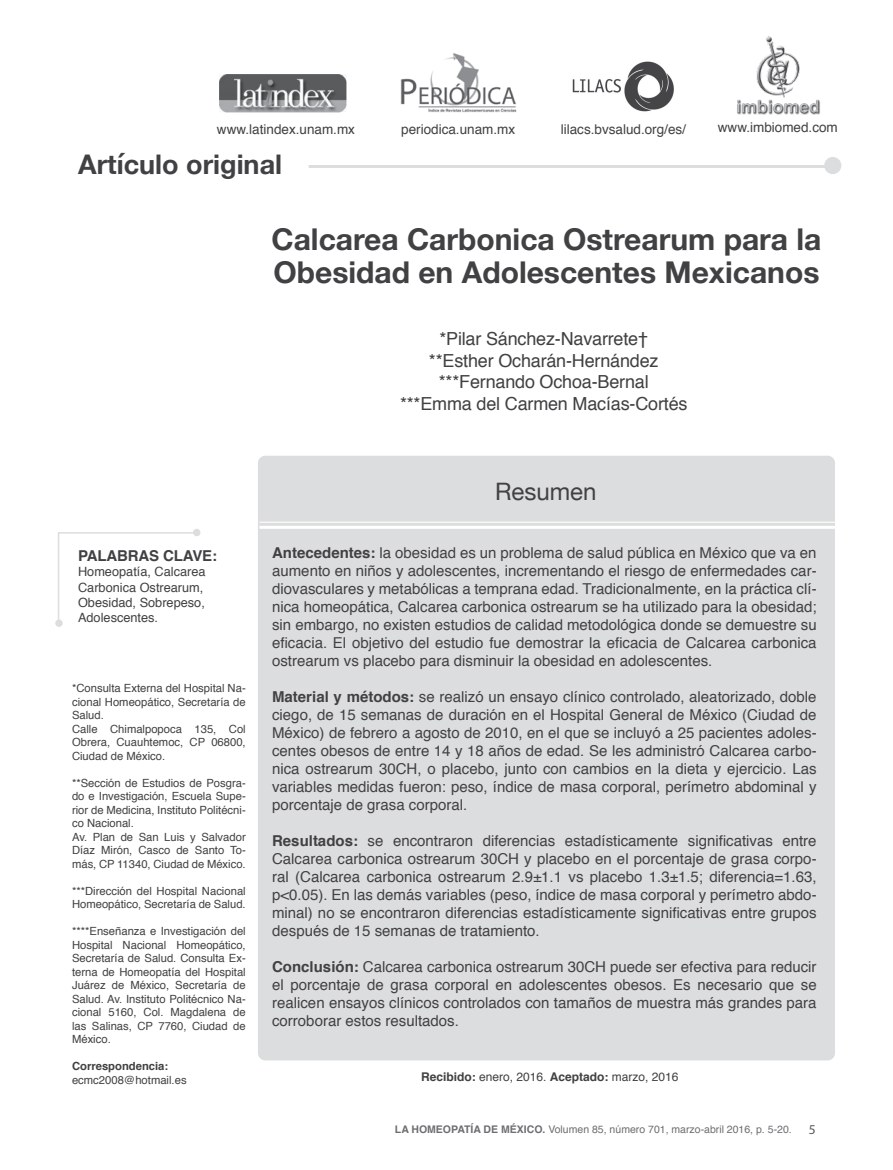
<style>
.page{position:relative;width:893px;height:1170px;background:#fff}
.page>*{position:absolute;margin:0;border:0;box-sizing:border-box;transform-origin:0 0}
.t1{font:700 30px/33px "Helvetica Neue";color:#414042}
.t2{font:700 27px "Helvetica Neue";color:#414042}
.t3{font:24px "Helvetica Neue";color:#414042}
.t4{font:18px/21.6px "Helvetica";letter-spacing:-.01em;color:#414042;text-align:center}
.t5{font:15px/18px "Helvetica";color:#414042;text-align:justify}
.t6{font:700 15px "Helvetica";letter-spacing:-.01em;color:#414042}
.t7{font:13.5px "Helvetica";color:#414042}
.t8{font:13.5px "Myriad Pro";color:#58595b}
.t9{font:12.75px/15.3px "Helvetica";color:#414042}
.t10{font:12px "Helvetica";color:#414042}
.t11{font:11.25px/13.5px "Helvetica";color:#414042}
.t12{font:700 11.25px "Helvetica";color:#414042}
.t13{font:10.5px "Helvetica";color:#6d6e71}
.s1{font-weight:700}
</style>
<div class="page">
<div style="left:258px;top:455px;width:577px;height:605px;background:#dcddde;border-radius:7px"></div>
<hr style="left:259px;top:526px;width:576px;height:3px;background:#fff">
<hr style="left:259px;top:521px;width:576px;height:1px;background:#fff">
<hr style="left:303px;top:165px;width:523px;height:3px;background:#dcddde">
<div style="left:824px;top:157px;width:17px;height:17px;background:#dcddde;border-radius:50%"></div>
<div style="left:281px;top:153px;width:28px;height:21px;background:#fff"></div>
<img style="left:219px;top:75px;width:128px;height:37px">
<img style="left:400px;top:53px;width:117px;height:60px">
<img style="left:572px;top:61px;width:102px;height:51px">
<div style="left:193px;top:529px;width:7px;height:7px;background:#dcddde;border-radius:50%"></div>
<svg style="left:58px;top:532px;width:137px;height:87px"></svg>
<div style="left:55px;top:619px;width:8px;height:8px;background:#dcddde;border-radius:50%"></div>
<img style="left:737px;top:36px;width:83px;height:79px">
<p class="t7" style="left:217px;top:119px;width:140px">www.latindex.unam.mx</p>
<p class="t7" style="left:401px;top:119px;width:116px">periodica.unam.mx</p>
<p class="t7" style="left:561px;top:119px;width:127px">lilacs.bvsalud.org/es/</p>
<h2 class="t2" style="left:78px;top:143px;width:205px">Artículo original</h2>
<p class="t7" style="left:718px;top:117px;width:122px">www.imbiomed.com</p>
<h1 class="t1" style="left:271px;top:223px;width:551px">Calcarea Carbonica Ostrearum para la<br>Obesidad en Adolescentes Mexicanos</h1>
<p class="t4" style="left:400px;top:328px;width:289px">*Pilar Sánchez-Navarrete†<br>**Esther Ocharán-Hernández ***Fernando Ochoa-Bernal<br>***Emma del Carmen Macías-Cortés</p>
<p class="t6" style="left:78px;top:543px;width:141px">PALABRAS CLAVE:</p>
<p class="t9" style="left:78px;top:564px;width:129px">Homeopatía, Calcarea<br>Carbonica Ostrearum,<br>Obesidad, Sobrepeso,<br>Adolescentes.</p>
<p class="t11" style="left:72px;top:681px;width:175px">*Consulta Externa del Hospital Na&shy;cional Homeopático, Secretaría de<br>Salud.<br>Calle Chimalpopoca 135, Col<br>Obrera, Cuauhtemoc, CP 06800,<br>Ciudad de México.</p>
<p class="t11" style="left:72px;top:776px;width:175px">**Sección de Estudios de Posgra&shy;do e Investigación, Escuela Supe&shy;rior de Medicina, Instituto Politécni&shy;co Nacional.<br>Av. Plan de San Luis y Salvador<br>Díaz Mirón, Casco de Santo To&shy;más, CP 11340, Ciudad de México.</p>
<p class="t11" style="left:72px;top:884px;width:175px">***Dirección del Hospital Nacional<br>Homeopático, Secretaría de Salud.</p>
<p class="t11" style="left:72px;top:924px;width:175px;text-align:justify">****Enseñanza e Investigación del Hospital Nacional Homeopático, Secretaría de Salud. Consulta Ex&shy;terna de Homeopatía del Hospital Juárez de México, Secretaría de Salud. Av. Instituto Politécnico Na&shy;cional 5160, Col. Magdalena de las Salinas, CP 7760, Ciudad de México.</p>
<p class="t12" style="left:72px;top:1057px;width:98px">Correspondencia:</p>
<p class="t11" style="left:72px;top:1073px;width:116px">ecmc2008@hotmail.es</p>
<h3 class="t3" style="left:495px;top:473px;width:103px">Resumen</h3>
<p class="t5" style="left:272px;top:544px;width:546px"><span class="s1">Antecedentes:</span> la obesidad es un problema de salud pública en México que va en aumento en niños y adolescentes, incrementando el riesgo de enfermedades car&shy;diovasculares y metabólicas a temprana edad. Tradicionalmente, en la práctica clí&shy;nica homeopática, Calcarea carbonica ostrearum se ha utilizado para la obesidad; sin embargo, no existen estudios de calidad metodológica donde se demuestre su eficacia. El objetivo del estudio fue demostrar la eficacia de Calcarea carbonica ostrearum vs placebo para disminuir la obesidad en adolescentes.</p>
<p class="t5" style="left:272px;top:688px;width:546px"><span class="s1">Material y métodos:</span> se realizó un ensayo clínico controlado, aleatorizado, doble ciego, de 15 semanas de duración en el Hospital General de México (Ciudad de México) de febrero a agosto de 2010, en el que se incluyó a 25 pacientes adoles&shy;centes obesos de entre 14 y 18 años de edad. Se les administró Calcarea carbo&shy;nica ostrearum 30CH, o placebo, junto con cambios en la dieta y ejercicio. Las variables medidas fueron: peso, índice de masa corporal, perímetro abdominal y porcentaje de grasa corporal.</p>
<p class="t5" style="left:272px;top:832px;width:546px"><span class="s1">Resultados:</span> se encontraron diferencias estadísticamente significativas entre Calcarea carbonica ostrearum 30CH y placebo en el porcentaje de grasa corpo&shy;ral (Calcarea carbonica ostrearum 2.9±1.1 vs placebo 1.3±1.5; diferencia=1.63, p&lt;0.05). En las demás variables (peso, índice de masa corporal y perímetro abdo&shy;minal) no se encontraron diferencias estadísticamente significativas entre grupos después de 15 semanas de tratamiento.</p>
<p class="t5" style="left:272px;top:958px;width:546px"><span class="s1">Conclusión:</span> Calcarea carbonica ostrearum 30CH puede ser efectiva para reducir el porcentaje de grasa corporal en adolescentes obesos. Es necesario que se realicen ensayos clínicos controlados con tamaños de muestra más grandes para corroborar estos resultados.</p>
<p class="t10" style="left:421px;top:1067px;width:259px"><span class="s1">Recibido:</span> enero, 2016. <span class="s1">Aceptado:</span> marzo, 2016</p>
<p class="t13" style="left:395px;top:1120px;width:398px"><span class="s1">LA HOMEOPATÍA DE MÉXICO.</span> Volumen 85, número 701, marzo-abril 2016, p. 5-20.</p>
<p class="t8" style="left:809px;top:1120px;width:8px">5</p>
</div>
